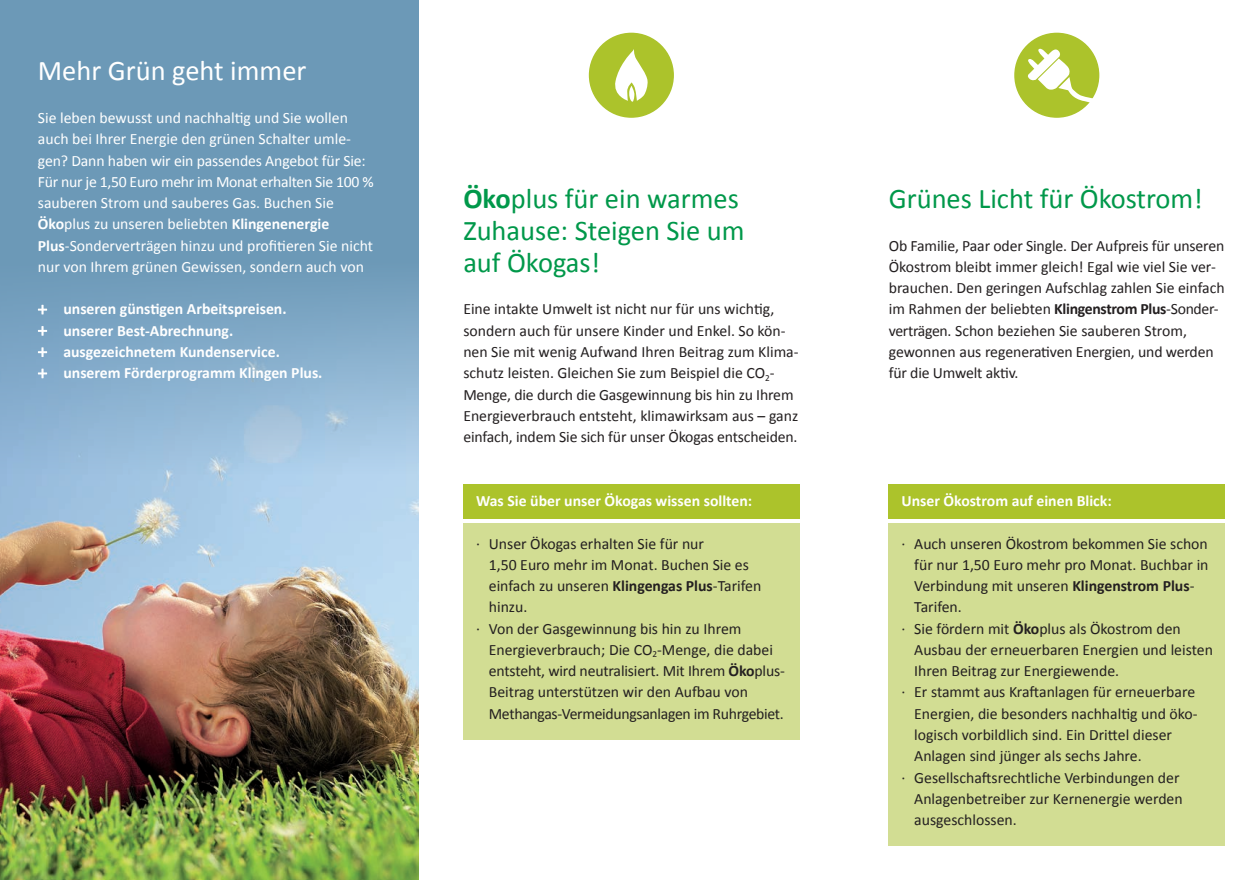
<style>
.page{position:relative;width:1250px;height:880px;background:#fff}
.page>*{position:absolute;margin:0;border:0;box-sizing:border-box;transform-origin:0 0}
.t1{font:28.5px/32px "Calibri";color:#00984a}
.t2{font:28.5px "Calibri";color:#fff}
.t3{font:15.75px/21.3px "Calibri";color:#231f20}
.t4{font:15.75px/21.3px "Calibri";color:#fff}
.t5{font:700 15.75px/21.3px "Calibri";color:#fff}
.t6{font:15.75px "Calibri";letter-spacing:-.02em;color:#231f20}
.s1{font-weight:700}
</style>
<div class="page">
<div style="left:1014px;top:33px;width:84px;height:84px;background:#acc32b;border-radius:50%"></div>
<div style="left:1014px;top:33px;width:85px;height:85px;border:2px solid #acc32b;border-radius:50%"></div>
<div style="left:589px;top:33px;width:84px;height:84px;background:#acc32b;border-radius:50%"></div>
<div style="left:589px;top:33px;width:85px;height:85px;border:2px solid #acc32b;border-radius:50%"></div>
<div style="left:0;top:0;width:418px;height:879px;background:#6c99b7"></div>
<img style="left:0;top:293px;width:418px;height:586px">
<svg style="left:1026px;top:47px;width:67px;height:56px"></svg>
<svg style="left:615px;top:49px;width:33px;height:53px"></svg>
<svg style="left:38px;top:305px;width:9px;height:9px"></svg>
<svg style="left:38px;top:326px;width:9px;height:10px"></svg>
<svg style="left:38px;top:347px;width:9px;height:10px"></svg>
<svg style="left:38px;top:368px;width:9px;height:10px"></svg>
<div style="left:463px;top:523px;width:336px;height:216px;background:#d2dd93"></div>
<div style="left:888px;top:523px;width:336px;height:323px;background:#d2dd93"></div>
<div style="left:463px;top:484px;width:336px;height:35px;background:#acc32b"></div>
<div style="left:888px;top:484px;width:336px;height:35px;background:#acc32b"></div>
<h1 class="t2" style="left:38px;top:53px;width:270px">Mehr Grün geht immer</h1>
<p class="t4" style="left:38px;top:107px;width:337px">Sie leben bewusst und nachhaltig und Sie wollen auch bei Ihrer Energie den grünen Schalter umle&shy;gen? Dann haben wir ein passendes Angebot für Sie:<br>Für nur je 1,50 Euro mehr im Monat erhalten Sie 100 % sauberen Strom und sauberes Gas. Buchen Sie <span class="s1">Öko</span>plus zu unseren beliebten <span class="s1">Klingenenergie Plus</span>-Sonderverträgen hinzu und profitieren Sie nicht nur von Ihrem grünen Gewissen, sondern auch von</p>
<p class="t5" style="left:63px;top:298px;width:260px">unseren günstigen Arbeitspreisen. unserer Best-Abrechnung. ausgezeichnetem Kundenservice. unserem Förderprogramm Klingen Plus.</p>
<h1 class="t1" style="left:463px;top:183px;width:283px"><span class="s1">Öko</span>plus für ein warmes<br>Zuhause: Steigen Sie um auf Ökogas!</h1>
<p class="t3" style="left:463px;top:298px;width:337px">Eine intakte Umwelt ist nicht nur für uns wichtig, sondern auch für unsere Kinder und Enkel. So kön&shy;nen Sie mit wenig Aufwand Ihren Beitrag zum Klima&shy;schutz leisten. Gleichen Sie zum Beispiel die CO<sub>2</sub>- Menge, die durch die Gasgewinnung bis hin zu Ihrem Energieverbrauch entsteht, klimawirksam aus – ganz einfach, indem Sie sich für unser Ökogas entscheiden.</p>
<p class="t5" style="left:476px;top:490px;width:278px">Was Sie über unser Ökogas wissen sollten:</p>
<p class="t3" style="left:476px;top:532px;width:229px">· Unser Ökogas erhalten Sie für nur</p>
<p class="t3" style="left:489px;top:554px;width:261px">1,50 Euro mehr im Monat. Buchen Sie es</p>
<p class="t3" style="left:489px;top:575px;width:274px">einfach zu unseren <span class="s1">Klingengas Plus</span>-Tarifen</p>
<p class="t3" style="left:489px;top:596px;width:40px">hinzu.</p>
<p class="t3" style="left:476px;top:617px;width:267px">· Von der Gasgewinnung bis hin zu Ihrem</p>
<p class="t3" style="left:489px;top:639px;width:286px">Energieverbrauch; Die CO<sub>2</sub>-Menge, die dabei</p>
<p class="t3" style="left:489px;top:660px;width:297px">entsteht, wird neutralisiert. Mit Ihrem <span class="s1">Öko</span>plus-</p>
<p class="t3" style="left:489px;top:681px;width:261px">Beitrag unterstützen wir den Aufbau von</p>
<p class="t6" style="left:489px;top:703px;width:296px">Methangas-Vermeidungsanlagen im Ruhrgebiet.</p>
<h1 class="t1" style="left:888px;top:183px;width:315px">Grünes Licht für Ökostrom!</h1>
<p class="t3" style="left:888px;top:235px;width:337px">Ob Familie, Paar oder Single. Der Aufpreis für unseren Ökostrom bleibt immer gleich! Egal wie viel Sie ver&shy;brauchen. Den geringen Aufschlag zahlen Sie einfach im Rahmen der beliebten <span class="s1">Klingenstrom Plus</span>-Sonder&shy;verträgen. Schon beziehen Sie sauberen Strom, gewonnen aus regenerativen Energien, und werden für die Umwelt aktiv.</p>
<p class="t5" style="left:901px;top:490px;width:212px">Unser Ökostrom auf einen Blick:</p>
<p class="t3" style="left:901px;top:532px;width:308px">· Auch unseren Ökostrom bekommen Sie schon</p>
<p class="t3" style="left:914px;top:554px;width:296px">für nur 1,50 Euro mehr pro Monat. Buchbar in</p>
<p class="t3" style="left:914px;top:575px;width:282px">Verbindung mit unseren <span class="s1">Klingenstrom Plus</span>-</p>
<p class="t3" style="left:914px;top:596px;width:49px">Tarifen.</p>
<p class="t3" style="left:901px;top:617px;width:281px">· Sie fördern mit <span class="s1">Öko</span>plus als Ökostrom den</p>
<p class="t3" style="left:914px;top:639px;width:300px">Ausbau der erneuerbaren Energien und leisten</p>
<p class="t3" style="left:914px;top:660px;width:206px">Ihren Beitrag zur Energiewende.</p>
<p class="t3" style="left:901px;top:681px;width:295px">· Er stammt aus Kraftanlagen für erneuerbare</p>
<p class="t3" style="left:914px;top:702px;width:285px">Energien, die besonders nachhaltig und öko-</p>
<p class="t3" style="left:914px;top:724px;width:259px">logisch vorbildlich sind. Ein Drittel dieser</p>
<p class="t3" style="left:914px;top:745px;width:229px">Anlagen sind jünger als sechs Jahre.</p>
<p class="t3" style="left:901px;top:766px;width:279px">· Gesellschaftsrechtliche Verbindungen der</p>
<p class="t3" style="left:914px;top:787px;width:270px">Anlagenbetreiber zur Kernenergie werden</p>
<p class="t3" style="left:914px;top:809px;width:104px">ausgeschlossen.</p>
</div>
